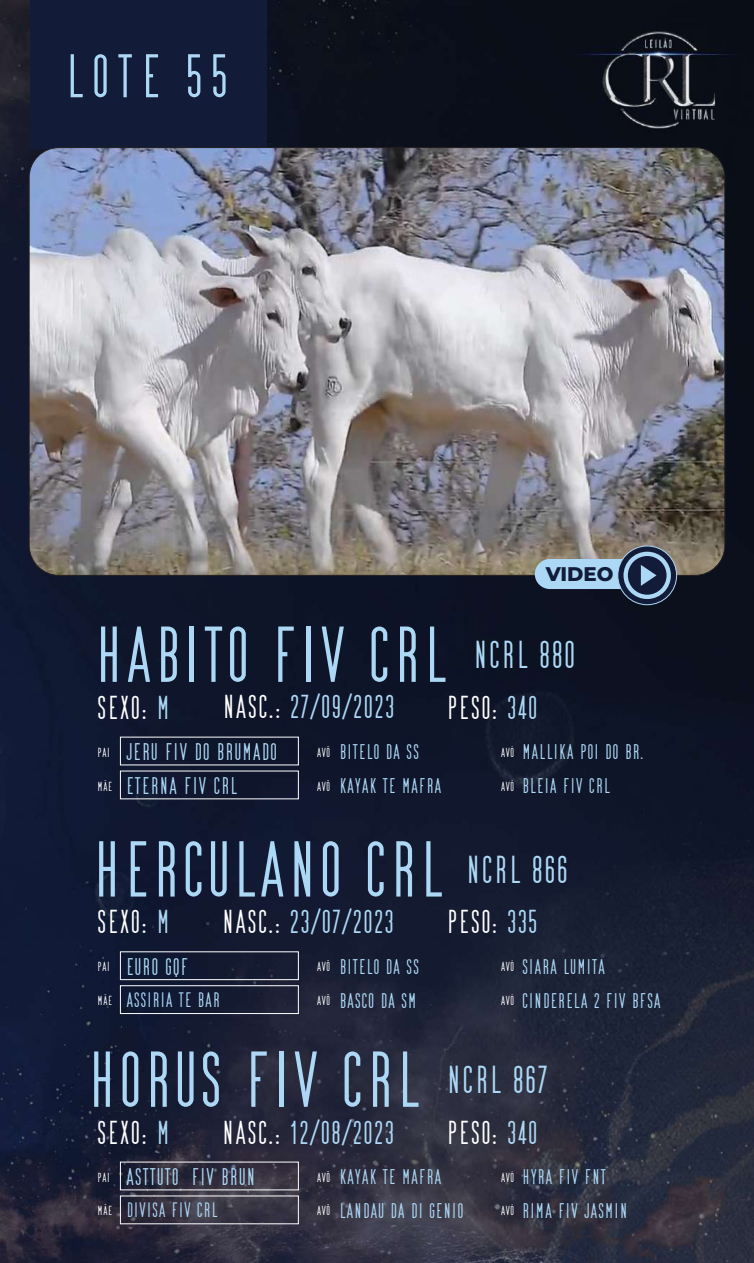
<style>
.page{position:relative;width:754px;height:1263px;background:#fff}
.page>*{position:absolute;margin:0;border:0;box-sizing:border-box;transform-origin:0 0}
.t1{font:79.05px "Grand Aventure Text";color:#acd8f6}
.t2{font:61.5px "Grand Aventure Text";letter-spacing:.09em;color:#acd8f6}
.t3{font:33.15px "Grand Aventure Text";color:#acd8f6}
.t4{font:33.15px "Grand Aventure Text";color:#fff}
.t5{font:24.15px "Grand Aventure Text";color:#acd8f6}
.t6{font:21.3px "Grand Aventure Text";color:#acd8f6}
.t7{font:21px "Grand Aventure Text";color:#acd8f6}
.t8{font:20.85px "Grand Aventure Text";color:#acd8f6}
.t9{font:800 19.65px "Montserrat";color:#121b37}
.t10{font:13.2px "Grand Aventure Text";color:#fff}
.s1{color:#acd8f6}
.s2{color:#fff}
.s3{font-size:13.2px;color:#fff}
</style>
<div class="page">
<img style="left:0;top:0;width:753px;height:1263px">
<div style="left:120px;top:951px;width:178px;height:29px;border:1px solid #fff"></div>
<div style="left:120px;top:985px;width:178px;height:29px;border:1px solid #fff"></div>
<div style="left:30px;top:0;width:236px;height:148px;background:#121b37"></div>
<img style="left:29px;top:148px;width:695px;height:427px;border-radius:30px">
<div style="left:534px;top:559px;width:106px;height:30px;background:#acd8f6;border-radius:15px"></div>
<svg style="left:617px;top:546px;width:59px;height:59px"></svg>
<svg style="left:623px;top:539px;width:72px;height:60px;background:#535c69"></svg>
<h2 class="t2" style="left:64px;top:51px;width:166px">LOTE 55</h2>
<p class="t9" style="left:545px;top:562px;width:69px">VIDEO</p>
<h1 class="t1" style="left:93px;top:622px;width:484px">HABITO FIV CRL <sup>NCRL</sup> <sup>880</sup></h1>
<h3 class="t4" style="left:97px;top:694px;width:76px">SEXO: <span class="s1">M</span></h3>
<h3 class="t3" style="left:222px;top:694px;width:174px"><span class="s2">NASC.:</span> 27/09/2023</h3>
<h3 class="t4" style="left:446px;top:694px;width:93px">PESO: <span class="s1">340</span></h3>
<p class="t5" style="left:126px;top:742px;width:153px">JERU FIV DO BRUMADO</p>
<p class="t6" style="left:339px;top:743px;width:82px">BITELO DA SS</p>
<p class="t6" style="left:521px;top:743px;width:123px">MALLIKA POI DO BR.</p>
<p class="t10" style="left:97px;top:747px;width:14px">PAI</p>
<p class="t10" style="left:316px;top:747px;width:15px">AVÔ</p>
<p class="t10" style="left:500px;top:747px;width:15px">AVÓ</p>
<p class="t5" style="left:97px;top:776px;width:142px"><sup>MÃE</sup> ETERNA FIV CRL</p>
<p class="t6" style="left:316px;top:777px;width:127px"><span class="s3">AVÔ</span> KAYAK TE MAFRA</p>
<p class="t6" style="left:500px;top:777px;width:111px"><span class="s3">AVÓ</span> BLEIA FIV CRL</p>
<h1 class="t1" style="left:91px;top:837px;width:478px">HERCULANO CRL <sup>NCRL</sup> <sup>866</sup></h1>
<h3 class="t4" style="left:97px;top:908px;width:76px">SEXO: <span class="s1">M</span></h3>
<h3 class="t3" style="left:221px;top:908px;width:174px"><span class="s2">NASC.:</span> 23/07/2023</h3>
<h3 class="t4" style="left:446px;top:908px;width:93px">PESO: <span class="s1">335</span></h3>
<p class="t5" style="left:97px;top:957px;width:93px"><sup>PAI</sup> EURO GQF</p>
<p class="t6" style="left:316px;top:958px;width:104px"><span class="s3">AVÔ</span> BITELO DA SS</p>
<p class="t6" style="left:500px;top:958px;width:106px"><span class="s3">AVÓ</span> SIARA LUMITA</p>
<p class="t7" style="left:97px;top:991px;width:124px"><span class="s3">MÃE</span> ASSIRIA TE BAR</p>
<p class="t6" style="left:316px;top:992px;width:102px"><span class="s3">AVÔ</span> BASCO DA SM</p>
<p class="t6" style="left:500px;top:992px;width:162px"><span class="s3">AVÓ</span> CINDERELA 2 FIV BFSA</p>
<h1 class="t1" style="left:86px;top:1047px;width:463px">HORUS FIV CRL <sup>NCRL</sup> <sup>867</sup></h1>
<h3 class="t4" style="left:97px;top:1119px;width:76px">SEXO: <span class="s1">M</span></h3>
<h3 class="t3" style="left:221px;top:1119px;width:174px"><span class="s2">NASC.:</span> 12/08/2023</h3>
<h3 class="t4" style="left:446px;top:1119px;width:93px">PESO: <span class="s1">340</span></h3>
<p class="t5" style="left:97px;top:1167px;width:160px"><sup>PAI</sup> ASTTUTO FIV BRUN</p>
<p class="t6" style="left:316px;top:1168px;width:127px"><span class="s3">AVÔ</span> KAYAK TE MAFRA</p>
<p class="t6" style="left:500px;top:1168px;width:107px"><span class="s3">AVÓ</span> HYRA FIV FNT</p>
<p class="t8" style="left:97px;top:1201px;width:122px"><span class="s3">MÃE</span> DIVISA FIV CRL</p>
<p class="t6" style="left:316px;top:1202px;width:148px"><span class="s3">AVÔ</span> LANDAU DA DI GENIO</p>
<p class="t6" style="left:500px;top:1202px;width:128px"><span class="s3">AVÓ</span> RIMA FIV JASMIN</p>
</div>
